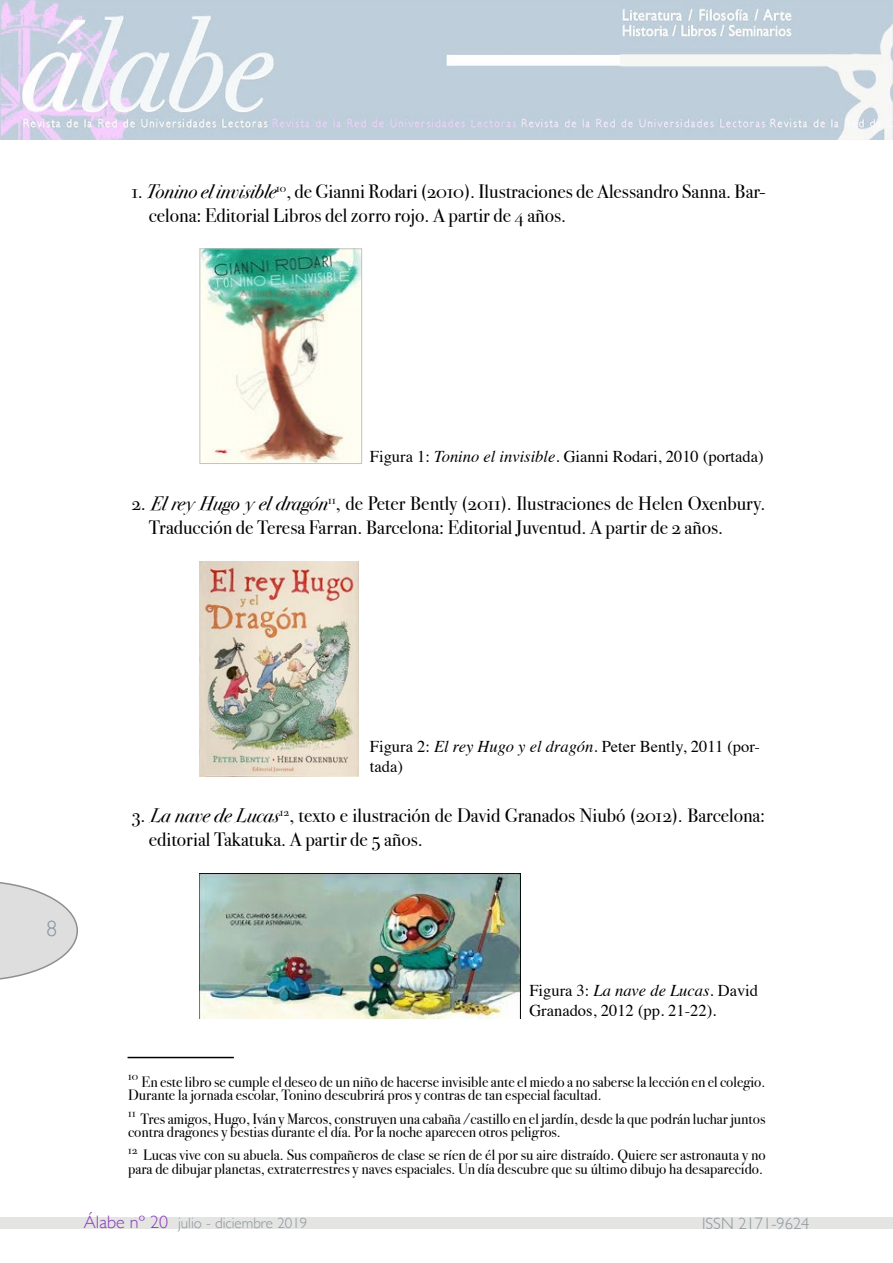
<style>
.page{position:relative;width:893px;height:1263px;background:#fff}
.page>*{position:absolute;margin:0;border:0;box-sizing:border-box;transform-origin:0 0}
.t1{font:300 22.5px "Gill Sans";color:#8a949d}
.t2{font:19.5px/24px "Bodoni Svty Two OSITCTT Book";color:#000}
.t3{font:16.5px/19.8px "Times";color:#000}
.t4{font:300 16.5px "Gill Sans";color:#8c959c}
.t5{font:15px/13.5px "Bodoni Svty Two OSITCTT Book";color:#000}
.t6{font:300 15px "Gill Sans";color:#8c959c}
.s1{font-family:"Bodoni Svty Two OSITCTT Book It"}
.s2{font-style:italic}
.s3{font-size:18px;color:#893ab6}
</style>
<div class="page">
<svg style="left:0;top:882px;width:78px;height:98px"></svg>
<div style="left:0;top:1218px;width:893px;height:11px;background:#e4e4e3"></div>
<img style="left:0;top:0;width:893px;height:139px">
<hr style="left:128px;top:1057px;width:106px;height:1px;background:#000">
<img style="left:202px;top:251px;width:158px;height:211px">
<div style="left:200px;top:249px;width:162px;height:215px;border:1px solid #c2c3c4"></div>
<img style="left:200px;top:561px;width:158px;height:215px">
<img style="left:200px;top:874px;width:321px;height:144px">
<h2 class="t2" style="left:149px;top:180px;width:618px;text-indent:-17px">1. <span class="s1">Tonino el invisible</span><sup>10</sup>, de Gianni Rodari (2010). Ilustraciones de Alessandro Sanna. Bar&shy;celona: Editorial Libros del zorro rojo. A partir de 4 años.</h2>
<p class="t3" style="left:370px;top:445px;width:395px">Figura 1: <span class="s2">Tonino el invisible</span>. Gianni Rodari, 2010 (portada)</p>
<h2 class="t2" style="left:149px;top:492px;width:618px;text-indent:-17px">2. <span class="s1">El rey Hugo y el dragón</span><sup>11</sup>, de Peter Bently (2011). Ilustraciones de Helen Oxenbury.<br>Traducción de Teresa Farran. Barcelona: Editorial Juventud. A partir de 2 años.</h2>
<h1 class="t1" style="left:46px;top:911px;width:13px">8</h1>
<p class="t3" style="left:370px;top:735px;width:392px">Figura 2: <span class="s2">El rey Hugo y el dragón</span>. Peter Bently, 2011 (por&shy;tada)</p>
<h2 class="t2" style="left:149px;top:804px;width:618px;text-indent:-17px">3. <span class="s1">La nave de Lucas</span><sup>12</sup>, texto e ilustración de David Granados Niubó (2012). Barcelona: editorial Takatuka. A partir de 5 años.</h2>
<p class="t3" style="left:529px;top:979px;width:230px">Figura 3: <span class="s2">La nave de Lucas.</span> David<br>Granados, 2012 (pp. 21-22).</p>
<p class="t5" style="left:128px;top:1075px;width:639px"><sup>10</sup> En este libro se cumple el deseo de un niño de hacerse invisible ante el miedo a no saberse la lección en el colegio.<br>Durante la jornada escolar, Tonino descubrirá pros y contras de tan especial facultad.</p>
<p class="t5" style="left:128px;top:1112px;width:639px"><sup>11</sup> Tres amigos, Hugo, Iván y Marcos, construyen una cabaña /castillo en el jardín, desde la que podrán luchar juntos contra dragones y bestias durante el día. Por la noche aparecen otros peligros.</p>
<p class="t5" style="left:128px;top:1148px;width:639px"><sup>12</sup> Lucas vive con su abuela. Sus compañeros de clase se ríen de él por su aire distraído. Quiere ser astronauta y no para de dibujar planetas, extraterrestres y naves espaciales. Un día descubre que su último dibujo ha desaparecido.</p>
<p class="t6" style="left:84px;top:1211px;width:225px"><span class="s3">Álabe nº 20</span> julio - diciembre 2019</p>
<p class="t4" style="left:702px;top:1211px;width:109px">ISSN 2171-9624</p>
</div>
